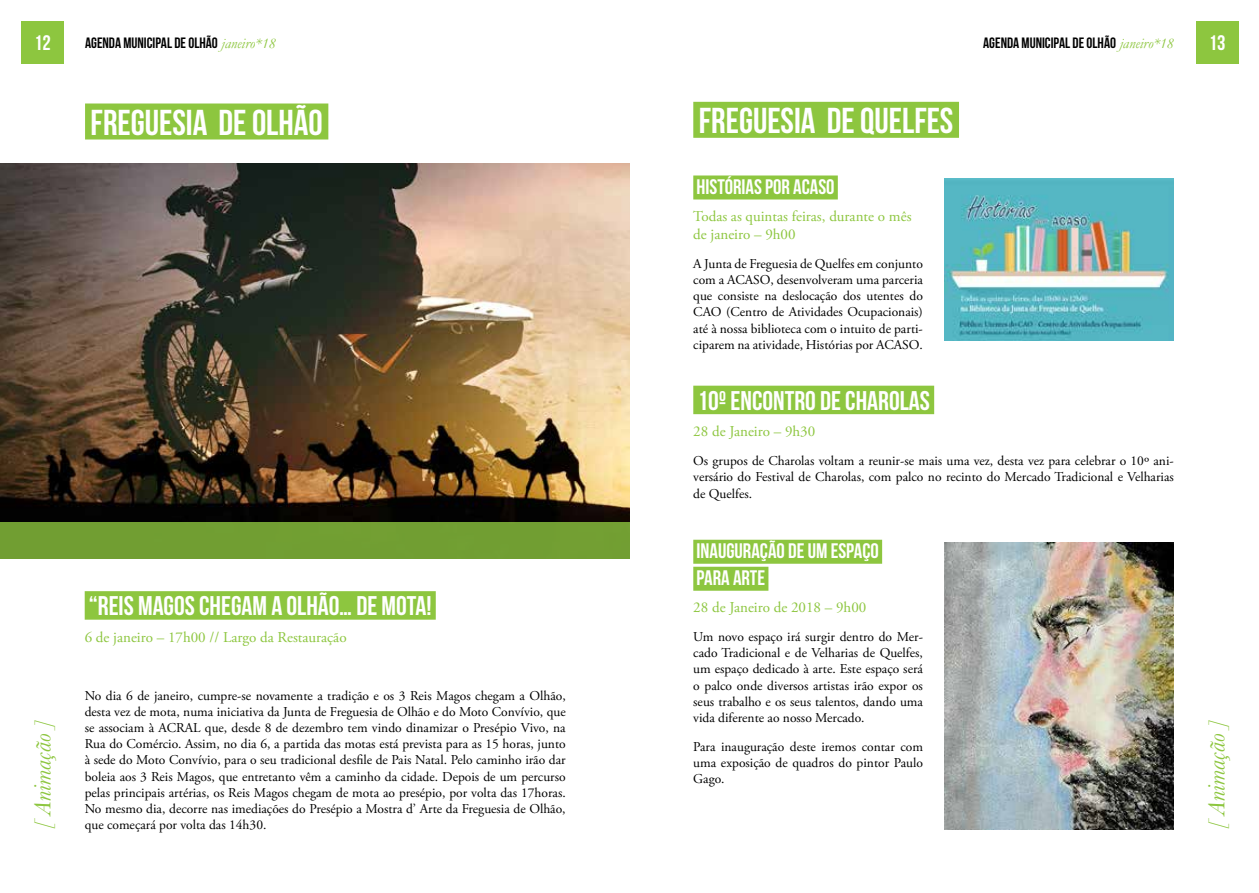
<style>
.page{position:relative;width:1259px;height:893px;background:#fff}
.page>*{position:absolute;margin:0;border:0;box-sizing:border-box;transform-origin:0 0}
.t1{font:36px "Bebas Neue";color:#fff}
.t2{font:27px "Bebas Neue";color:#fff}
.t3{font:italic 24px "Baskerville";color:#8dc63f}
.t4{font:21px/27px "Bebas Neue";color:#fff}
.t5{font:15px/18px "Adobe Garamond Pro";color:#8dc63f}
.t6{font:15px "Bebas Neue";color:#000}
.t7{font:13.5px/16.2px "Adobe Garamond Pro";color:#000;text-align:justify}
.s1{font-family:"Garamond";font-style:italic;color:#8dc63f}
</style>
<div class="page">
<div style="left:21px;top:21px;width:43px;height:43px;background:#8dc63f"></div>
<div style="left:1196px;top:21px;width:42px;height:43px;background:#8dc63f"></div>
<div style="left:85px;top:104px;width:243px;height:36px;background:#8dc63f"></div>
<div style="left:693px;top:102px;width:266px;height:36px;background:#8dc63f"></div>
<div style="left:693px;top:386px;width:241px;height:28px;background:#8dc63f"></div>
<div style="left:693px;top:175px;width:145px;height:24px;background:#8dc63f"></div>
<img style="left:944px;top:178px;width:230px;height:163px">
<div style="left:693px;top:540px;width:189px;height:24px;background:#8dc63f"></div>
<div style="left:693px;top:567px;width:75px;height:24px;background:#8dc63f"></div>
<img style="left:944px;top:543px;width:230px;height:286px">
<div style="left:85px;top:591px;width:351px;height:29px;background:#8dc63f"></div>
<img style="left:0;top:163px;width:629px;height:359px">
<div style="left:0;top:522px;width:629px;height:36px;background:#719e32"></div>
<h3 class="t4" style="left:34px;top:29px;width:18px">12</h3>
<p class="t6" style="left:85px;top:35px;width:192px">AGENDA MUNICIPAL DE OLHÃO <span class="s1">janeiro*18</span></p>
<p class="t6" style="left:983px;top:35px;width:192px">AGENDA MUNICIPAL DE OLHÃO <span class="s1">janeiro*18</span></p>
<h3 class="t4" style="left:1208px;top:29px;width:18px">13</h3>
<h1 class="t1" style="left:91px;top:103px;width:234px">FREGUESIA DE OLHÃO</h1>
<h1 class="t1" style="left:699px;top:101px;width:256px">FREGUESIA DE QUELFES</h1>
<h3 class="t4" style="left:696px;top:173px;width:139px">HISTÓRIAS POR ACASO</h3>
<p class="t5" style="left:693px;top:208px;width:220px">Todas as quintas feiras, durante o mês de janeiro – 9h00</p>
<p class="t7" style="left:693px;top:256px;width:231px">A Junta de Freguesia de Quelfes em conjunto com a ACASO, desenvolveram uma parceria que consiste na deslocação dos utentes do CAO (Centro de Atividades Ocupacionais) até à nossa biblioteca com o intuito de parti&shy;ciparem na atividade, Histórias por ACASO.</p>
<h2 class="t2" style="left:697px;top:385px;width:234px">10º ENCONTRO DE CHAROLAS</h2>
<p class="t5" style="left:693px;top:423px;width:123px">28 de Janeiro – 9h30</p>
<p class="t7" style="left:693px;top:453px;width:482px">Os grupos de Charolas voltam a reunir-se mais uma vez, desta vez para celebrar o 10º ani&shy;versário do Festival de Charolas, com palco no recinto do Mercado Tradicional e Velharias de Quelfes.</p>
<h3 class="t4" style="left:696px;top:537px;width:184px">INAUGURAÇÃO DE UM ESPAÇO<br>PARA ARTE</h3>
<p class="t5" style="left:693px;top:599px;width:175px">28 de Janeiro de 2018 – 9h00</p>
<p class="t7" style="left:693px;top:629px;width:231px">Um novo espaço irá surgir dentro do Mer&shy;cado Tradicional e de Velharias de Quelfes, um espaço dedicado à arte. Este espaço será o palco onde diversos artistas irão expor os seus trabalho e os seus talentos, dando uma vida diferente ao nosso Mercado.</p>
<p class="t7" style="left:693px;top:739px;width:231px">Para inauguração deste iremos contar com uma exposição de quadros do pintor Paulo Gago.</p>
<h2 class="t2" style="left:89px;top:591px;width:344px">“REIS MAGOS CHEGAM A OLHÃO… DE MOTA!</h2>
<p class="t5" style="left:85px;top:628px;width:263px">6 de janeiro – 17h00 // Largo da Restauração</p>
<p class="t7" style="left:85px;top:688px;width:482px">No dia 6 de janeiro, cumpre-se novamente a tradição e os 3 Reis Magos chegam a Olhão, desta vez de mota, numa iniciativa da Junta de Freguesia de Olhão e do Moto Convívio, que se associam à ACRAL que, desde 8 de dezembro tem vindo dinamizar o Presépio Vivo, na Rua do Comércio. Assim, no dia 6, a partida das motas está prevista para as 15 horas, junto à sede do Moto Convívio, para o seu tradicional desfile de Pais Natal. Pelo caminho irão dar boleia aos 3 Reis Magos, que entretanto vêm a caminho da cidade. Depois de um percurso pelas principais artérias, os Reis Magos chegam de mota ao presépio, por volta das 17horas.<br>No mesmo dia, decorre nas imediações do Presépio a Mostra d’ Arte da Freguesia de Olhão, que começará por volta das 14h30.</p>
<h3 class="t3" style="left:27px;top:829px;width:114px;rotate:-90deg">[ Animação ]</h3>
<h3 class="t3" style="left:1200px;top:829px;width:114px;rotate:-90deg">[ Animação ]</h3>
</div>
